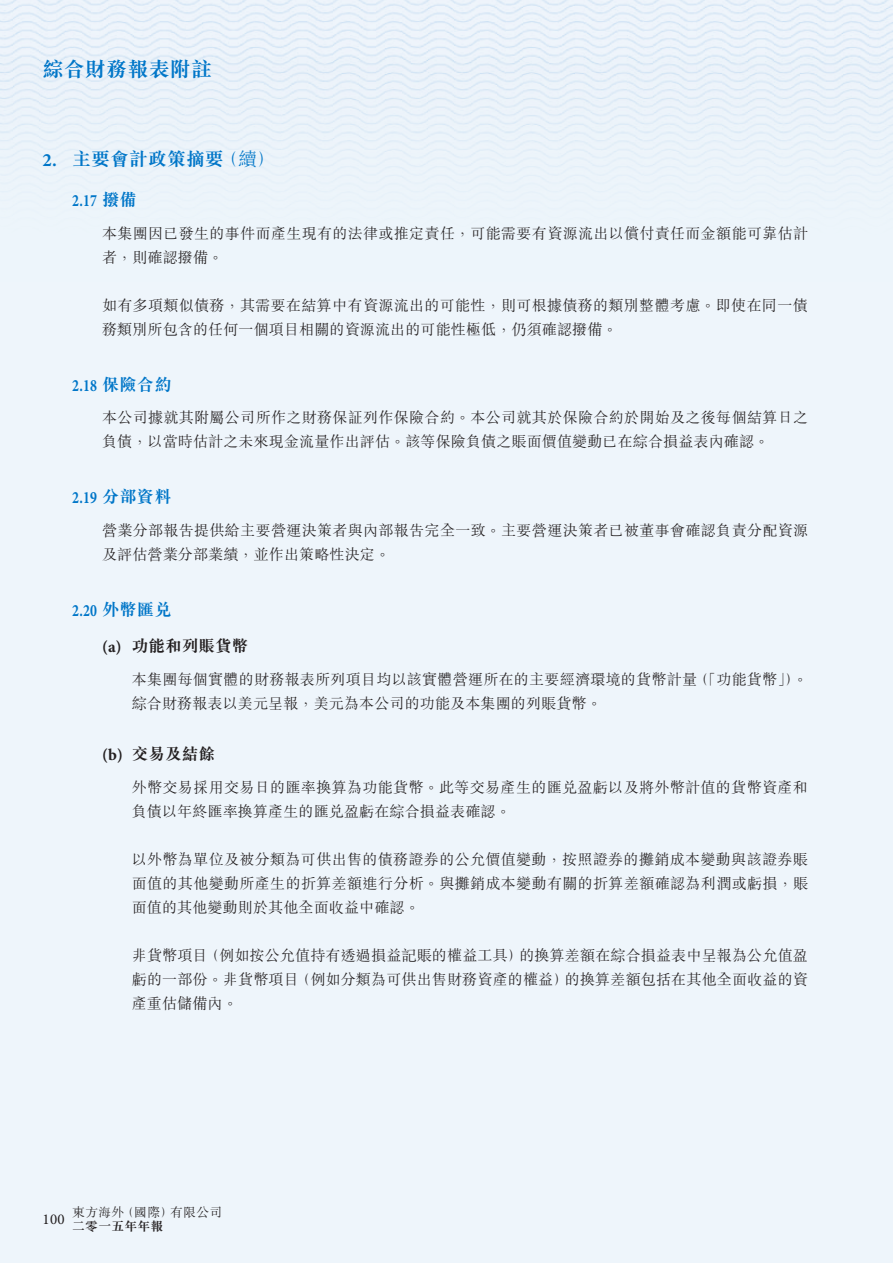
<style>
.page{position:relative;width:893px;height:1263px;background:#eef5fb}
.page>*{position:absolute;margin:0;border:0;box-sizing:border-box;transform-origin:0 0}
.t1{font:700 21px "M Sung HK";letter-spacing:.01em;color:#0076c8}
.t2{font:700 18.75px "M Sung HK";letter-spacing:.01em;color:#0076c8}
.t3{font:700 17.25px "Minion Pro";letter-spacing:.01em;color:#0076c8;scale:.8 1}
.t4{font:700 16.5px "M Sung HK";letter-spacing:.01em;color:#231f20}
.t5{font:300 15px/24px "M Sung HK";letter-spacing:.02em;color:#231f20}
.t6{font:300 12.75px/13.5px "M Sung HK";letter-spacing:.025em;color:#231f20}
.s1{font-family:"Minion Pro"}
.s2{font-weight:300}
.s3{font-family:"M Sung HK"}
.s4{font-family:"Minion Pro";font-weight:400;font-size:15px}
.s5{font-weight:700}
</style>
<div class="page">
<img style="left:0;top:0;width:893px;height:180px">
<h1 class="t1" style="left:43px;top:55px;width:171px">綜合財務報表附註</h1>
<p class="t2" style="left:43px;top:146px;width:235px"><span class="s1">2.</span> 主要會計政策摘要<span class="s2">（續）</span></p>
<p class="t3" style="left:72px;top:189px;width:82px">2.17 <span class="s3">撥備</span></p>
<p class="t5" style="left:102px;top:220px;width:708px">本集團因已發生的事件而產生現有的法律或推定責任，可能需要有資源流出以償付責任而金額能可靠估計者，則確認撥備。</p>
<p class="t5" style="left:102px;top:292px;width:707px">如有多項類似債務，其需要在結算中有資源流出的可能性，則可根據債務的類別整體考慮。即使在同一債務類別所包含的任何一個項目相關的資源流出的可能性極低，仍須確認撥備。</p>
<p class="t3" style="left:72px;top:373px;width:126px">2.18 <span class="s3">保險合約</span></p>
<p class="t5" style="left:102px;top:405px;width:708px">本公司據就其附屬公司所作之財務保証列作保險合約。本公司就其於保險合約於開始及之後每個結算日之負債，以當時估計之未來現金流量作出評估。該等保險負債之賬面價值變動已在綜合損益表內確認。</p>
<p class="t3" style="left:72px;top:486px;width:126px">2.19 <span class="s3">分部資料</span></p>
<p class="t5" style="left:102px;top:518px;width:708px">營業分部報告提供給主要營運決策者與內部報告完全一致。主要營運決策者已被董事會確認負責分配資源及評估營業分部業績，並作出策略性決定。</p>
<p class="t3" style="left:72px;top:598px;width:126px">2.20 <span class="s3">外幣匯兌</span></p>
<p class="t4" style="left:102px;top:635px;width:148px"><span class="s1">(a)</span> 功能和列賬貨幣</p>
<p class="t5" style="left:132px;top:666px;width:677px">本集團每個實體的財務報表所列項目均以該實體營運所在的主要經濟環境的貨幣計量（「功能貨幣」）。綜合財務報表以美元呈報，美元為本公司的功能及本集團的列賬貨幣。</p>
<p class="t4" style="left:102px;top:743px;width:114px"><span class="s1">(b)</span> 交易及結餘</p>
<p class="t5" style="left:132px;top:775px;width:677px">外幣交易採用交易日的匯率換算為功能貨幣。此等交易產生的匯兌盈虧以及將外幣計值的貨幣資產和負債以年終匯率換算產生的匯兌盈虧在綜合損益表確認。</p>
<p class="t5" style="left:132px;top:847px;width:678px;text-align:justify">以外幣為單位及被分類為可供出售的債務證券的公允價值變動，按照證券的攤銷成本變動與該證券賬面值的其他變動所產生的折算差額進行分析。與攤銷成本變動有關的折算差額確認為利潤或虧損，賬面值的其他變動則於其他全面收益中確認。</p>
<p class="t5" style="left:132px;top:943px;width:678px;text-align:justify">非貨幣項目（例如按公允值持有透過損益記賬的權益工具）的換算差額在綜合損益表中呈報為公允值盈虧的一部份。非貨幣項目（例如分類為可供出售財務資產的權益）的換算差額包括在其他全面收益的資產重估儲備內。</p>
<p class="t6" style="left:72px;top:1205px;width:151px;text-indent:-30px"><span class="s4">100</span> 東方海外（國際）有限公司<span class="s5">二零一五年年報</span></p>
</div>
